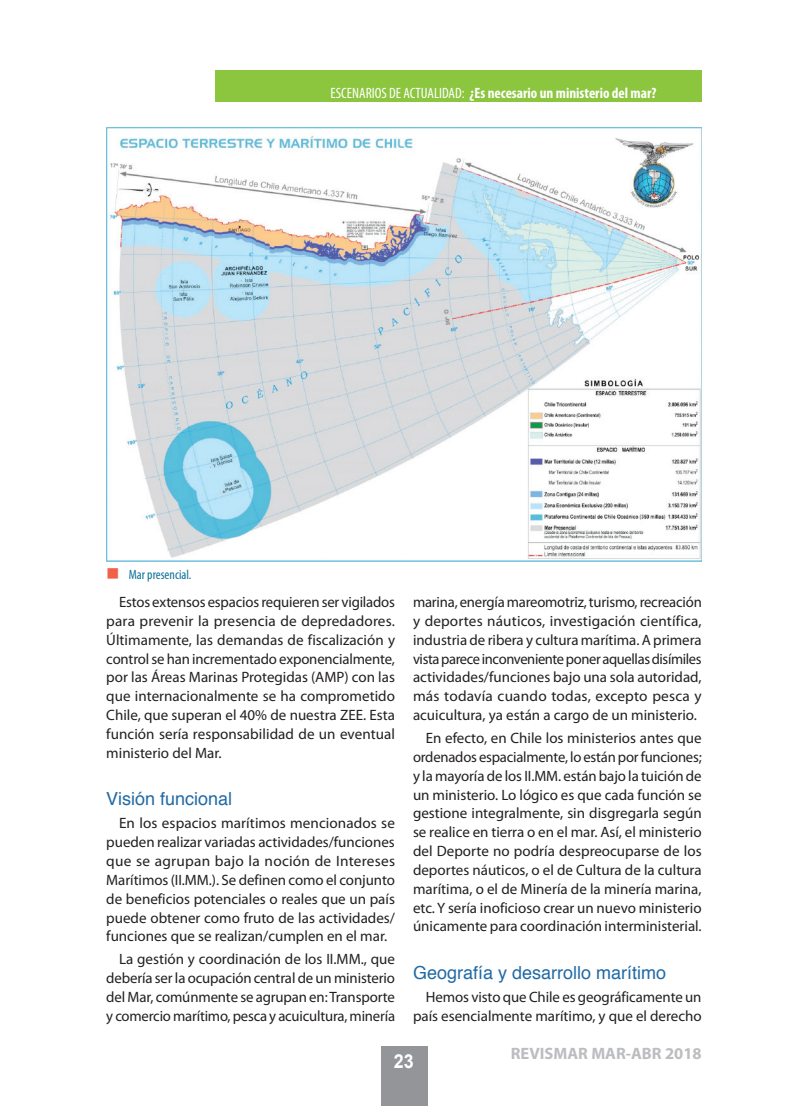
<style>
.page{position:relative;width:808px;height:1106px;background:#fff}
.page>*{position:absolute;margin:0;border:0;box-sizing:border-box;transform-origin:0 0}
.t1{font:700 19.2px "Arial";color:#fff;scale:.93 1}
.t2{font:18px "Helvetica";color:#216aa5}
.t3{font:700 16.5px "Myriad Pro";color:#bcbdc0}
.t4{font:15px/18.8px "Myriad Pro";color:#231f20;text-align:justify}
.t5{font:700 condensed 15px "Myriad Pro";color:#fff}
.t6{font:condensed 13.5px "Myriad Pro";color:#0f7298}
.s1{font-weight:400}
.s2{color:#f1614a}
</style>
<div class="page">
<div style="left:381px;top:1046px;width:46px;height:60px;background:#939598"></div>
<div style="left:215px;top:70px;width:487px;height:32px;background:#8bc63e"></div>
<img style="left:106px;top:128px;width:596px;height:433px">
<p class="t5" style="left:331px;top:83px;width:327px"><span class="s1">ESCENARIOS DE ACTUALIDAD:</span> ¿Es necesario un ministerio del mar?</p>
<p class="t6" style="left:106px;top:566px;width:87px"><span class="s2">■</span> Mar presencial.</p>
<p class="t4" style="left:106px;top:592px;width:290px;text-indent:13px">Estos extensos espacios requieren ser vigilados para prevenir la presencia de depredadores.<br>Últimamente, las demandas de fiscalización y control se han incrementado exponencialmente, por las Áreas Marinas Protegidas (AMP) con las que internacionalmente se ha comprometido Chile, que superan el 40% de nuestra ZEE. Esta función sería responsabilidad de un eventual ministerio del Mar.</p>
<p class="t2" style="left:106px;top:785px;width:127px">Visión funcional</p>
<p class="t4" style="left:106px;top:813px;width:290px;text-indent:13px">En los espacios marítimos mencionados se pueden realizar variadas actividades/funciones que se agrupan bajo la noción de Intereses Marítimos (II.MM.). Se definen como el conjunto de beneficios potenciales o reales que un país puede obtener como fruto de las actividades/ funciones que se realizan/cumplen en el mar.</p>
<p class="t4" style="left:106px;top:949px;width:290px;text-indent:13px">La gestión y coordinación de los II.MM., que debería ser la ocupación central de un ministerio del Mar, comúnmente se agrupan en: Transporte y comercio marítimo, pesca y acuicultura, minería</p>
<p class="t4" style="left:413px;top:592px;width:290px">marina, energía mareomotriz, turismo, recreación y deportes náuticos, investigación científica, industria de ribera y cultura marítima. A primera vista parece inconveniente poner aquellas disímiles actividades/funciones bajo una sola autoridad, más todavía cuando todas, excepto pesca y acuicultura, ya están a cargo de un ministerio.</p>
<p class="t4" style="left:413px;top:728px;width:290px;text-indent:13px">En efecto, en Chile los ministerios antes que ordenados espacialmente, lo están por funciones; y la mayoría de los II.MM. están bajo la tuición de un ministerio. Lo lógico es que cada función se gestione integralmente, sin disgregarla según se realice en tierra o en el mar. Así, el ministerio del Deporte no podría despreocuparse de los deportes náuticos, o el de Cultura de la cultura marítima, o el de Minería de la minería marina, etc. Y sería inoficioso crear un nuevo ministerio únicamente para coordinación interministerial.</p>
<p class="t2" style="left:413px;top:958px;width:255px">Geografía y desarrollo marítimo</p>
<p class="t4" style="left:413px;top:987px;width:290px;text-align:right">Hemos visto que Chile es geográficamente un país esencialmente marítimo, y que el derecho</p>
<p class="t1" style="left:394px;top:1048px;width:23px">23</p>
<p class="t3" style="left:511px;top:1042px;width:192px">REVISMAR MAR-ABR 2018</p>
</div>
